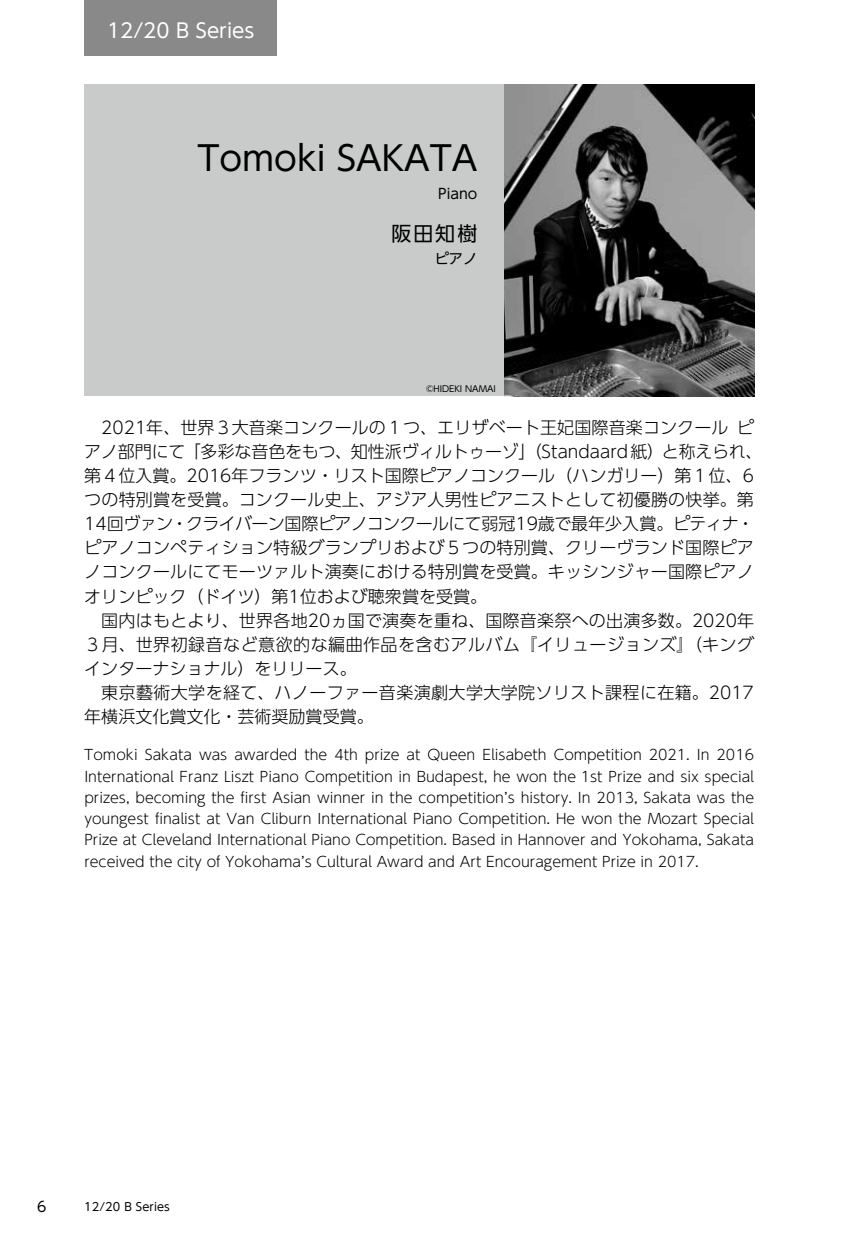
<style>
.page{position:relative;width:849px;height:1246px;background:#fff}
.page>*{position:absolute;margin:0;border:0;box-sizing:border-box;transform-origin:0 0}
.t1{font:34px "UD Shin Go Pr 6 N";color:#000}
.t2{font:19.8px "UD Shin Go Pr 6 N";color:#fff}
.t3{font:19.8px "UD Shin Go Pr 6 N";color:#000}
.t4{font:300 17px/24.2px "UD Shin Go Pr 6 N";letter-spacing:.005em;color:#000}
.t5{font:300 14.2px/21.2px "UD Shin Go Pr 6 N";color:#000;text-align:justify}
.t6{font:14.2px "UD Shin Go Pr 6 N";color:#000}
.t7{font:11.4px "UD Shin Go Pr 6 N";letter-spacing:.01em;color:#000}
.t8{font:8.6px "UD Shin Go Pr 6 N";color:#000}
</style>
<div class="page">
<svg style="left:84px;top:0;width:671px;height:397px"></svg>
<p class="t2" style="left:107px;top:14px;width:149px">12/20 B Series</p>
<h1 class="t1" style="left:197px;top:130px;width:281px">Tomoki SAKATA</h1>
<p class="t6" style="left:438px;top:182px;width:41px">Piano</p>
<p class="t3" style="left:391px;top:217px;width:87px">阪田知樹</p>
<p class="t6" style="left:434px;top:247px;width:44px">ピアノ</p>
<p class="t8" style="left:426px;top:381px;width:71px">©HIDEKI NAMAI</p>
<p class="t4" style="left:84px;top:414px;width:679px;text-indent:17px">2021年、世界３大音楽コンクールの１つ、エリザベート王妃国際音楽コンクールピアノ部門にて「多彩な音色をもつ、知性派ヴィルトゥーゾ」（Standaard紙）と称えられ、第４位入賞。2016年フランツ・リスト国際ピアノコンクール（ハンガリー）第１位、6つの特別賞を受賞。コンクール史上、アジア人男性ピアニストとして初優勝の快挙。第14回ヴァン・クライバーン国際ピアノコンクールにて弱冠19歳で最年少入賞。ピティナ・ピアノコンペティション特級グランプリおよび５つの特別賞、クリーヴランド国際ピアノコンクールにてモーツァルト演奏における特別賞を受賞。キッシンジャー国際ピアノオリンピック（ドイツ）第1位および聴衆賞を受賞。</p>
<p class="t4" style="left:84px;top:607px;width:671px;text-align:justify;text-indent:17px">国内はもとより、世界各地20ヵ国で演奏を重ね、国際音楽祭への出演多数。2020年３月、世界初録音など意欲的な編曲作品を含むアルバム『イリュージョンズ』（キングインターナショナル）をリリース。</p>
<p class="t4" style="left:84px;top:680px;width:670px;text-indent:17px">東京藝術大学を経て、ハノーファー音楽演劇大学大学院ソリスト課程に在籍。2017年横浜文化賞文化・芸術奨励賞受賞。</p>
<p class="t5" style="left:84px;top:743px;width:671px">Tomoki Sakata was awarded the 4th prize at Queen Elisabeth Competition 2021. In 2016<br>International Franz Liszt Piano Competition in Budapest, he won the 1st Prize and six special prizes, becoming the first Asian winner in the competitionʼs history. In 2013, Sakata was the youngest finalist at Van Cliburn International Piano Competition. He won the Mozart Special Prize at Cleveland International Piano Competition. Based in Hannover and Yokohama, Sakata received the city of Yokohamaʼs Cultural Award and Art Encouragement Prize in 2017.</p>
<p class="t6" style="left:37px;top:1195px;width:11px">6</p>
<p class="t7" style="left:84px;top:1197px;width:87px">12/20 B Series</p>
</div>
